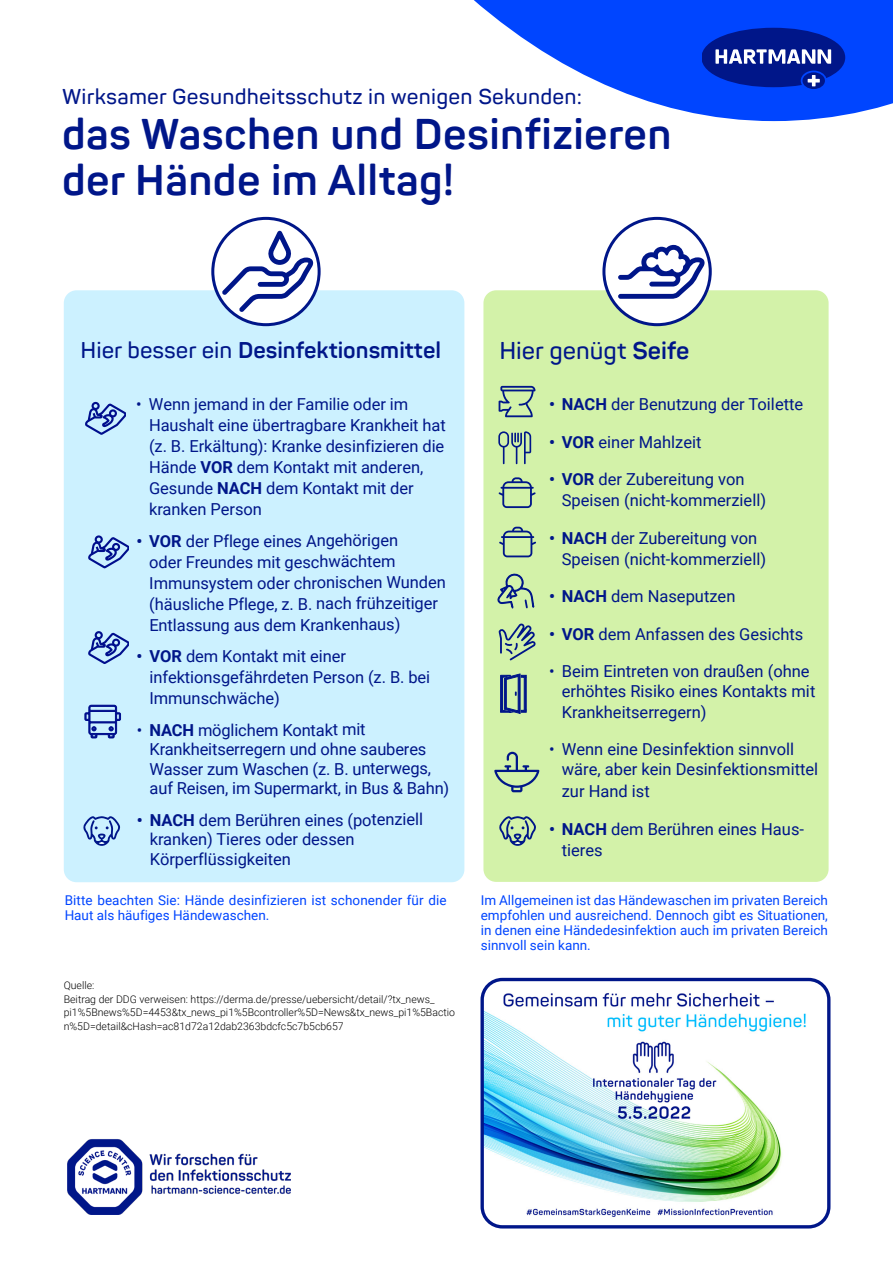
<style>
.page{position:relative;width:893px;height:1263px;background:#fff}
.page>*{position:absolute;margin:0;border:0;box-sizing:border-box;transform-origin:0 0}
.t1{font:700 42.45px "Panton";letter-spacing:.01em;color:#001689}
.Einstieg{font:600 24px "Panton";color:#001689}
.Einstieg-2{font:700 22.5px "Panton";color:#001689}
.t2{font:600 21.15px "Panton";letter-spacing:.01em;color:#001689}
.Einstieg-3{font:16.5px/21px "Roboto";letter-spacing:-.005em;color:#001689}
.Einstieg-4{font:13.5px/15px "Roboto";color:#0045ff}
.t3{font:300 10.5px/13.5px "Roboto";color:#000}
.s1{font-weight:600}
.s2{font-weight:700}
</style>
<div class="page">
<svg style="left:474px;top:0;width:419px;height:121px;fill:#0045ff"></svg>
<svg style="left:802px;top:72px;width:23px;height:17px"></svg>
<svg style="left:702px;top:28px;width:143px;height:59px;background:#1d3aad"></svg>
<img style="left:68px;top:1139px;width:222px;height:75px">
<img style="left:484px;top:979px;width:345px;height:248px">
<div style="left:480px;top:978px;width:350px;height:250px;border:3px solid #001689;border-radius:20px"></div>
<div style="left:64px;top:290px;width:400px;height:592px;background:#ccf1ff;border-radius:13px"></div>
<svg style="left:213px;top:218px;width:106px;height:107px"></svg>
<div style="left:211px;top:217px;width:110px;height:109px;border:3px solid #001689;border-radius:50%"></div>
<svg style="left:222px;top:231px;width:91px;height:81px"></svg>
<svg style="left:84px;top:704px;width:37px;height:35px"></svg>
<svg style="left:89px;top:536px;width:39px;height:33px"></svg>
<div style="left:95px;top:535px;width:8px;height:9px;border:2px solid #000e8d;border-radius:50%"></div>
<svg style="left:86px;top:402px;width:39px;height:33px"></svg>
<div style="left:92px;top:402px;width:8px;height:8px;border:2px solid #000e8d;border-radius:50%"></div>
<svg style="left:89px;top:631px;width:39px;height:33px"></svg>
<div style="left:95px;top:631px;width:8px;height:8px;border:2px solid #000e8d;border-radius:50%"></div>
<svg style="left:83px;top:816px;width:37px;height:30px"></svg>
<div style="left:483px;top:290px;width:346px;height:592px;background:#d3f2a9;border-radius:13px"></div>
<div style="left:604px;top:218px;width:106px;height:107px;background:#fff;border-radius:50%"></div>
<div style="left:602px;top:217px;width:110px;height:109px;border:3px solid #001689;border-radius:50%"></div>
<svg style="left:618px;top:245px;width:87px;height:54px"></svg>
<svg style="left:499px;top:386px;width:36px;height:31px"></svg>
<svg style="left:499px;top:477px;width:37px;height:31px"></svg>
<svg style="left:498px;top:573px;width:36px;height:36px"></svg>
<svg style="left:499px;top:623px;width:37px;height:37px"></svg>
<svg style="left:500px;top:674px;width:26px;height:40px"></svg>
<svg style="left:498px;top:431px;width:33px;height:33px"></svg>
<svg style="left:494px;top:752px;width:45px;height:40px"></svg>
<svg style="left:499px;top:527px;width:37px;height:30px"></svg>
<svg style="left:499px;top:816px;width:37px;height:30px"></svg>
<p class="t2" style="left:62px;top:83px;width:522px">Wirksamer Gesundheitsschutz in wenigen Sekunden:</p>
<p class="t1" style="left:62px;top:108px;width:611px">das Waschen und Desinfizieren</p>
<p class="t1" style="left:62px;top:153px;width:394px">der Hände im Alltag!</p>
<p class="Einstieg-2" style="left:81px;top:336px;width:362px"><span class="s1">Hier besser ein</span> Desinfektionsmittel</p>
<p class="Einstieg-3" style="left:149px;top:393px;width:298px;text-indent:-13px">• Wenn jemand in der Familie oder im Haushalt eine übertragbare Krankheit hat (z. B. Erkältung): Kranke desinfizieren die Hände <span class="s2">VOR</span> dem Kontakt mit anderen, Gesunde <span class="s2">NACH</span> dem Kontakt mit der kranken Person</p>
<p class="Einstieg-3" style="left:149px;top:529px;width:298px;text-indent:-13px"><span class="s2">• VOR</span> der Pflege eines Angehörigen<br>oder Freundes mit geschwächtem Immunsystem oder chronischen Wunden (häusliche Pflege, z. B. nach frühzeitiger Entlassung aus dem Krankenhaus)</p>
<p class="Einstieg-3" style="left:149px;top:645px;width:282px;text-indent:-13px"><span class="s2">• VOR</span> dem Kontakt mit einer infektionsgefährdeten Person (z. B. bei<br>Immunschwäche)</p>
<p class="Einstieg-3" style="left:150px;top:719px;width:283px;line-height:19.5px;text-indent:-13px">• <span class="s2">NACH</span> möglichem Kontakt mit<br>Krankheitserregern und ohne sauberes<br>Wasser zum Waschen (z. B. unterwegs,</p>
<p class="Einstieg-3" style="left:150px;top:777px;width:301px">auf Reisen, im Supermarkt, in Bus &amp; Bahn)</p>
<p class="Einstieg-3" style="left:150px;top:809px;width:275px;line-height:19.6px;text-indent:-13px"><span class="s2">• NACH</span> dem Berühren eines (potenziell kranken) Tieres oder dessen<br>Körperflüssigkeiten</p>
<p class="Einstieg-4" style="left:65px;top:892px;width:383px">Bitte beachten Sie: Hände desinfizieren ist schonender für die<br>Haut als häufiges Händewaschen.</p>
<p class="t3" style="left:64px;top:978px;width:32px">Quelle:</p>
<p class="t3" style="left:64px;top:992px;width:393px">Beitrag der DDG verweisen: https://derma.de/presse/uebersicht/detail/?tx_news_ pi1%5Bnews%5D=4453&amp;tx_news_pi1%5Bcontroller%5D=News&amp;tx_news_pi1%5Bactio n%5D=detail&amp;cHash=ac81d72a12dab2363bdcfc5c7b5cb657</p>
<p class="Einstieg" style="left:499px;top:336px;width:192px">Hier genügt <span class="s2">Seife</span></p>
<p class="Einstieg-3" style="left:549px;top:393px;width:256px"><span class="s2">• NACH</span> der Benutzung der Toilette</p>
<p class="Einstieg-3" style="left:549px;top:431px;width:154px"><span class="s2">• VOR</span> einer Mahlzeit</p>
<p class="Einstieg-3" style="left:549px;top:468px;width:197px"><span class="s2">• VOR</span> der Zubereitung von</p>
<p class="Einstieg-3" style="left:562px;top:489px;width:206px">Speisen (nicht-kommerziell)</p>
<p class="Einstieg-3" style="left:549px;top:527px;width:210px"><span class="s2">• NACH</span> der Zubereitung von</p>
<p class="Einstieg-3" style="left:562px;top:548px;width:206px">Speisen (nicht-kommerziell)</p>
<p class="Einstieg-3" style="left:549px;top:585px;width:188px"><span class="s2">• NACH</span> dem Naseputzen</p>
<p class="Einstieg-3" style="left:549px;top:623px;width:256px"><span class="s2">• VOR</span> dem Anfassen des Gesichts</p>
<p class="Einstieg-3" style="left:562px;top:661px;width:255px;line-height:19.5px;text-indent:-13px">• Beim Eintreten von draußen (ohne erhöhtes Risiko eines Kontakts mit</p>
<p class="Einstieg-3" style="left:562px;top:701px;width:146px">Krankheitserregern)</p>
<p class="Einstieg-3" style="left:562px;top:739px;width:258px;line-height:19.5px;text-indent:-13px">• Wenn eine Desinfektion sinnvoll wäre, aber kein Desinfektionsmittel</p>
<p class="Einstieg-3" style="left:562px;top:780px;width:90px">zur Hand ist</p>
<p class="Einstieg-3" style="left:562px;top:818px;width:244px;text-indent:-13px"><span class="s2">• NACH</span> dem Berühren eines Haus&shy;tieres</p>
<p class="Einstieg-4" style="left:481px;top:892px;width:349px;text-align:justify">Im Allgemeinen ist das Händewaschen im privaten Bereich empfohlen und ausreichend. Dennoch gibt es Situationen, in denen eine Händedesinfektion auch im privaten Bereich sinnvoll sein kann.</p>
</div>
